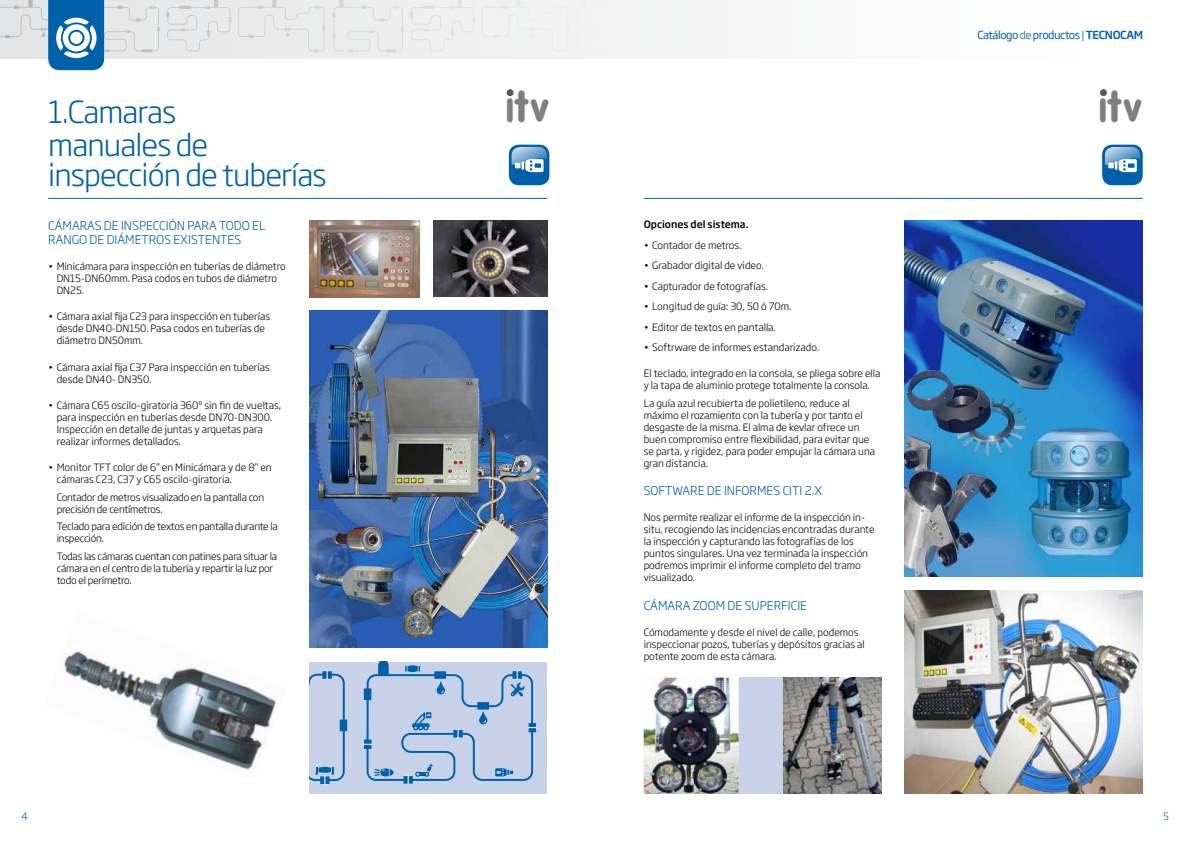
<style>
.page{position:relative;width:1191px;height:842px;background:#fff}
.page>*{position:absolute;margin:0;border:0;box-sizing:border-box;transform-origin:0 0}
.t1{font:300 30px/32.8px "Soho Gothic Pro";letter-spacing:-.03em;color:#0060a9}
.t2{font:300 12px/14.4px "Soho Gothic Pro";color:#0060a9}
.t3{font:11px "Soho Gothic Pro";letter-spacing:-.04em;color:#0060a9}
.t4{font:300 10px/12px "Soho Gothic Pro";color:#000}
.t5{font:300 10px/12px "Soho Gothic Pro";letter-spacing:-.02em;color:#000}
.t6{font:500 10px "Soho Gothic Pro";color:#000}
.t7{font:300 10px "Soho Gothic Pro";color:#0060a9}
.s1{font-weight:300}
.s2{font-weight:500}
</style>
<div class="page">
<div style="left:160px;top:0;width:531px;height:58px;background:#eeeeef"></div>
<svg style="left:166px;top:0;width:66px;height:51px;background:#e4e5e6"></svg>
<svg style="left:410px;top:0;width:65px;height:51px"></svg>
<svg style="left:332px;top:0;width:72px;height:53px;background:#eaeaeb"></svg>
<svg style="left:238px;top:0;width:87px;height:53px;background:#e8e8e9"></svg>
<div style="left:654px;top:0;width:37px;height:51px;background:#f4f4f5"></div>
<div style="left:576px;top:0;width:72px;height:53px;background:#f3f3f3"></div>
<div style="left:481px;top:0;width:88px;height:53px;background:#f0f1f1"></div>
<svg style="left:0;top:0;width:160px;height:70px"></svg>
<hr style="left:48px;top:198px;width:499px;height:1px;background:#0060a9">
<div style="left:309px;top:662px;width:238px;height:131px;background:#c7d2e9"></div>
<div style="left:340px;top:719px;width:7px;height:12px;background:#0060a9"></div>
<svg style="left:309px;top:671px;width:36px;height:113px"></svg>
<svg style="left:363px;top:662px;width:173px;height:122px"></svg>
<hr style="left:643px;top:198px;width:499px;height:1px;background:#0060a9">
<div style="left:1102px;top:145px;width:40px;height:40px;background:#0060a9;border-radius:10px"></div>
<div style="left:509px;top:145px;width:40px;height:40px;background:#0060a9;border-radius:10px"></div>
<img style="left:309px;top:220px;width:111px;height:77px">
<img style="left:904px;top:590px;width:238px;height:204px">
<img style="left:643px;top:677px;width:239px;height:117px">
<img style="left:434px;top:220px;width:113px;height:77px">
<img style="left:63px;top:650px;width:214px;height:121px">
<img style="left:309px;top:310px;width:238px;height:338px">
<img style="left:904px;top:220px;width:238px;height:356px">
<div style="left:739px;top:678px;width:43px;height:115px;background:#c7d2e9"></div>
<svg style="left:1104px;top:147px;width:36px;height:25px"></svg>
<svg style="left:511px;top:147px;width:36px;height:25px"></svg>
<img style="left:506px;top:90px;width:43px;height:32px">
<svg style="left:506px;top:89px;width:8px;height:9px"></svg>
<svg style="left:506px;top:89px;width:7px;height:7px"></svg>
<img style="left:1099px;top:90px;width:43px;height:32px">
<div style="left:1096px;top:86px;width:11px;height:12px;background:#fff"></div>
<div style="left:1100px;top:89px;width:7px;height:7px;background:#5a5a5a;border-radius:50%"></div>
<h1 class="t1" style="left:48px;top:93px;width:162px">1.Camaras manuales de</h1>
<h1 class="t1" style="left:48px;top:156px;width:280px">inspección de tuberías</h1>
<p class="t2" style="left:48px;top:217px;width:219px">CÁMARAS DE INSPECCIÓN PARA TODO EL<br>RANGO DE DIÁMETROS EXISTENTES</p>
<p class="t4" style="left:57px;top:260px;width:230px;text-indent:-8px">• Minicámara para inspección en tuberías de diámetro<br>DN15-DN60mm. Pasa codos en tubos de diámetro<br>DN25.</p>
<p class="t4" style="left:57px;top:310px;width:215px;text-indent:-8px">• Cámara axial fija C23 para inspección en tuberías desde DN40-DN150. Pasa codos en tuberías de diámetro DN50mm.</p>
<p class="t4" style="left:57px;top:360px;width:215px;text-indent:-8px">• Cámara axial fija C37 Para inspección en tuberías desde DN40- DN350.</p>
<p class="t4" style="left:57px;top:398px;width:226px;text-indent:-8px">• Cámara C65 oscilo-giratoria 360º sin fin de vueltas, para inspección en tuberías desde DN70-DN300.<br>Inspección en detalle de juntas y arquetas para realizar informes detallados.</p>
<p class="t4" style="left:57px;top:461px;width:217px;text-indent:-8px">• Monitor TFT color de 6” en Minicámara y de 8” en cámaras C23, C37 y C65 oscilo-giratoria.</p>
<p class="t5" style="left:57px;top:490px;width:209px">Contador de metros visualizado en la pantalla con precisión de centímetros.</p>
<p class="t5" style="left:57px;top:520px;width:223px">Teclado para edición de textos en pantalla durante la inspección.</p>
<p class="t5" style="left:57px;top:550px;width:222px">Todas las cámaras cuentan con patines para situar la cámara en el centro de la tubería y repartir la luz por todo el perímetro.</p>
<p class="t6" style="left:643px;top:216px;width:106px">Opciones del sistema.</p>
<p class="t4" style="left:643px;top:238px;width:99px">• Contador de metros.</p>
<p class="t4" style="left:643px;top:259px;width:122px">• Grabador digital de video.</p>
<p class="t4" style="left:643px;top:279px;width:126px">• Capturador de fotografías.</p>
<p class="t4" style="left:643px;top:300px;width:149px">• Longitud de guía: 30, 50 ó 70m.</p>
<p class="t4" style="left:643px;top:320px;width:134px">• Editor de textos en pantalla.</p>
<p class="t4" style="left:643px;top:341px;width:177px">• Softrware de informes estandarizado.</p>
<p class="t4" style="left:643px;top:367px;width:238px">El teclado, integrado en la consola, se pliega sobre ella y la tapa de aluminio protege totalmente la consola.</p>
<p class="t4" style="left:643px;top:397px;width:233px">La guía azul recubierta de polietileno, reduce al máximo el rozamiento con la tubería y por tanto el desgaste de la misma. El alma de kevlar ofrece un buen compromiso entre flexibilidad, para evitar que se parta, y rigidez, para poder empujar la cámara una gran distancia.</p>
<p class="t2" style="left:643px;top:482px;width:180px">SOFTWARE DE INFORMES CITI 2.X</p>
<p class="t4" style="left:643px;top:511px;width:232px">Nos permite realizar el informe de la inspección in&shy;situ, recogiendo las incidencias encontradas durante la inspección y capturando las fotografías de los puntos singulares. Una vez terminada la inspección podremos imprimir el informe completo del tramo visualizado.</p>
<p class="t2" style="left:643px;top:597px;width:165px">CÁMARA ZOOM DE SUPERFICIE</p>
<p class="t4" style="left:643px;top:625px;width:222px">Cómodamente y desde el nivel de calle, podemos inspeccionar pozos, tuberías y depósitos gracias al potente zoom de esta cámara.</p>
<p class="t3" style="left:977px;top:27px;width:167px">Catálogo <span class="s1">de</span> productos <span class="s1">|</span> <span class="s2">TECNOCAM</span></p>
<p class="t7" style="left:21px;top:808px;width:8px">4</p>
<p class="t7" style="left:1163px;top:808px;width:7px">5</p>
</div>
